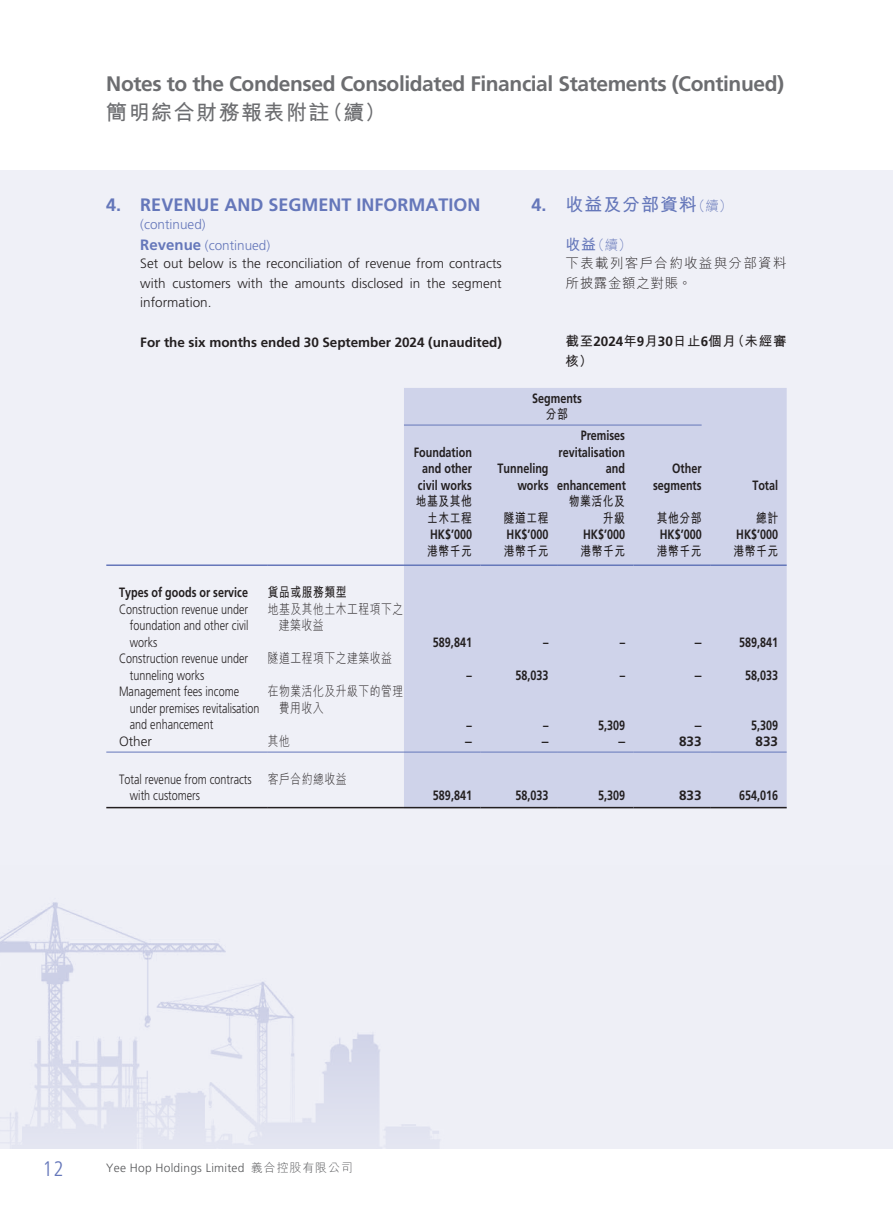
<style>
.page{position:relative;width:893px;height:1212px;background:#fff}
.page>*{position:absolute;margin:0;border:0;box-sizing:border-box;transform-origin:0 0}
.t1{font:700 21px "Frutiger LT Std";letter-spacing:-.02em;color:#6c6d70}
.t2{font:700 21px "M Hei HK";letter-spacing:.07em;color:#6c6d70}
.t3{font:300 condensed 21px "Frutiger LT Std";color:#6577ba}
.t4{font:700 18px "Frutiger LT Std";color:#6577ba}
.t5{font:700 18px "M Hei HK";letter-spacing:.05em;color:#6577ba}
.t6{font:700 13.5px/16.5px "Frutiger LT Std";color:#231f20;text-align:right;scale:.8 1}
.t7{font:300 13.5px/16.5px "Frutiger LT Std";color:#231f20;scale:.8 1}
.t8{font:300 13.5px/19.5px "Frutiger LT Std";color:#231f20;text-align:justify}
.t9{font:700 13.5px "Frutiger LT Std";color:#231f20}
.t10{font:700 13.5px/16.5px "M Hei HK";letter-spacing:.05em;color:#231f20;text-align:right;scale:.8 1}
.t11{font:300 13.5px/16.5px "M Hei HK";letter-spacing:.05em;color:#231f20;scale:.8 1}
.t12{font:300 13.5px/21.5px "Frutiger LT Std";color:#6577ba}
.t13{font:700 13.5px/19.5px "M Hei HK";letter-spacing:.05em;color:#231f20}
.t14{font:300 13.5px/18.1px "M Hei HK";letter-spacing:.1em;color:#231f20}
.t15{font:300 13.5px "M Hei HK";letter-spacing:.05em;color:#231f20}
.t16{font:300 12px "Frutiger LT Std";letter-spacing:.02em;color:#57585a}
.s1{font-weight:700;font-size:15px}
.s2{font-family:"Frutiger LT Std"}
.s3{font-weight:300;font-size:13.5px}
.s4{font-weight:700;font-size:15px;color:#6577ba}
.s5{color:#6577ba}
.s6{font-family:"M Hei HK"}
</style>
<div class="page">
<div style="left:0;top:170px;width:893px;height:978px;background:#eff0f7"></div>
<img style="left:0;top:902px;width:440px;height:246px">
<div style="left:404px;top:388px;width:383px;height:419px;background:#cfd3ea"></div>
<hr style="left:404px;top:425px;width:298px;height:1px;background:#6577ba">
<hr style="left:106px;top:564px;width:162px;height:2px;background:#6577ba">
<hr style="left:268px;top:564px;width:136px;height:2px;background:#6577ba">
<hr style="left:404px;top:564px;width:76px;height:2px;background:#6577ba">
<hr style="left:480px;top:564px;width:77px;height:2px;background:#6577ba">
<hr style="left:557px;top:564px;width:77px;height:2px;background:#6577ba">
<hr style="left:634px;top:564px;width:76px;height:2px;background:#6577ba">
<hr style="left:710px;top:564px;width:77px;height:2px;background:#6577ba">
<hr style="left:106px;top:752px;width:162px;height:1px;background:#6577ba">
<hr style="left:268px;top:752px;width:136px;height:1px;background:#6577ba">
<hr style="left:404px;top:752px;width:76px;height:1px;background:#6577ba">
<hr style="left:480px;top:752px;width:77px;height:1px;background:#6577ba">
<hr style="left:557px;top:752px;width:77px;height:1px;background:#6577ba">
<hr style="left:634px;top:752px;width:76px;height:1px;background:#6577ba">
<hr style="left:710px;top:752px;width:77px;height:1px;background:#6577ba">
<hr style="left:106px;top:807px;width:162px;height:1px;background:#231f20">
<hr style="left:268px;top:807px;width:136px;height:1px;background:#231f20">
<hr style="left:404px;top:807px;width:76px;height:1px;background:#231f20">
<hr style="left:480px;top:807px;width:77px;height:1px;background:#231f20">
<hr style="left:557px;top:807px;width:77px;height:1px;background:#231f20">
<hr style="left:634px;top:807px;width:76px;height:1px;background:#231f20">
<hr style="left:710px;top:807px;width:77px;height:1px;background:#231f20">
<h1 class="t1" style="left:106px;top:71px;width:679px">Notes to the Condensed Consolidated Financial Statements (Continued)</h1>
<h1 class="t2" style="left:106px;top:97px;width:281px">簡明綜合財務報表附註（續）</h1>
<h2 class="t4" style="left:106px;top:194px;width:376px">4. REVENUE AND SEGMENT INFORMATION</h2>
<p class="t12" style="left:140px;top:213px;width:131px">(continued)<br><span class="s1">Revenue</span> (continued)</p>
<p class="t8" style="left:140px;top:254px;width:363px">Set out below is the reconciliation of revenue from contracts with customers with the amounts disclosed in the segment information.</p>
<p class="t9" style="left:140px;top:335px;width:363px">For the six months ended 30 September 2024 (unaudited)</p>
<h2 class="t5" style="left:531px;top:191px;width:202px"><span class="s2">4.</span> 收益及分部資料<span class="s3">（續）</span></h2>
<p class="t14" style="left:566px;top:236px;width:223px"><span class="s4">收益</span><span class="s5">（續）<br></span>下表載列客戶合約收益與分部資料</p>
<p class="t15" style="left:566px;top:273px;width:128px">所披露金額之對賬。</p>
<p class="t13" style="left:566px;top:331px;width:223px">截至<span class="s2">2024</span>年<span class="s2">9</span>月<span class="s2">30</span>日止<span class="s2">6</span>個月（未經審核）</p>
<p class="t6" style="left:532px;top:390px;width:64px">Segments</p>
<p class="t10" style="left:546px;top:405px;width:29px">分部</p>
<p class="t6" style="left:414px;top:444px;width:74px">Foundation and other civil works</p>
<p class="t10" style="left:416px;top:492px;width:72px">地基及其他土木工程</p>
<p class="t6" style="left:498px;top:460px;width:65px">Tunneling works</p>
<p class="t10" style="left:504px;top:508px;width:58px">隧道工程</p>
<p class="t6" style="left:557px;top:427px;width:88px">Premises revitalisation and enhancement</p>
<p class="t10" style="left:569px;top:492px;width:72px">物業活化及升級</p>
<p class="t6" style="left:653px;top:460px;width:62px">Other segments</p>
<p class="t6" style="left:752px;top:477px;width:34px">Total</p>
<p class="t10" style="left:657px;top:508px;width:58px">其他分部</p>
<p class="t10" style="left:756px;top:508px;width:29px">總計</p>
<p class="t6" style="left:119px;top:584px;width:163px">Types of goods or service</p>
<p class="t10" style="left:268px;top:583px;width:100px">貨品或服務類型</p>
<p class="t7" style="left:130px;top:601px;width:150px;text-align:justify;text-indent:-11px">Construction revenue under foundation and other civil works</p>
<p class="t11" style="left:279px;top:600px;width:157px;text-indent:-11px">地基及其他土木工程項下之建築收益</p>
<p class="t7" style="left:130px;top:650px;width:149px;text-indent:-11px">Construction revenue under tunneling works</p>
<p class="t11" style="left:268px;top:649px;width:157px">隧道工程項下之建築收益</p>
<p class="t7" style="left:130px;top:683px;width:163px;text-indent:-11px">Management fees income under premises revitalisation and enhancement</p>
<p class="t11" style="left:279px;top:682px;width:157px;text-indent:-11px">在物業活化及升級下的管理費用收入</p>
<p class="t6" style="left:430px;top:526px;width:54px">HK$’000</p>
<p class="t6" style="left:507px;top:526px;width:54px">HK$’000</p>
<p class="t6" style="left:583px;top:526px;width:54px">HK$’000</p>
<p class="t6" style="left:660px;top:526px;width:54px">HK$’000</p>
<p class="t6" style="left:736px;top:526px;width:54px">HK$’000</p>
<p class="t10" style="left:427px;top:541px;width:58px">港幣千元</p>
<p class="t10" style="left:504px;top:541px;width:58px">港幣千元</p>
<p class="t10" style="left:580px;top:541px;width:58px">港幣千元</p>
<p class="t10" style="left:657px;top:541px;width:58px">港幣千元</p>
<p class="t10" style="left:733px;top:541px;width:58px">港幣千元</p>
<p class="t6" style="left:433px;top:634px;width:50px">589,841</p>
<p class="t6" style="left:543px;top:634px;width:8px">–</p>
<p class="t6" style="left:620px;top:634px;width:8px">–</p>
<p class="t9" style="left:695px;top:634px;width:8px">–</p>
<p class="t6" style="left:739px;top:634px;width:50px">589,841</p>
<p class="t6" style="left:467px;top:667px;width:8px">–</p>
<p class="t6" style="left:515px;top:667px;width:43px">58,033</p>
<p class="t6" style="left:620px;top:667px;width:8px">–</p>
<p class="t9" style="left:695px;top:667px;width:8px">–</p>
<p class="t6" style="left:745px;top:667px;width:43px">58,033</p>
<p class="t6" style="left:467px;top:717px;width:8px">–</p>
<p class="t6" style="left:543px;top:717px;width:8px">–</p>
<p class="t6" style="left:598px;top:717px;width:35px">5,309</p>
<p class="t9" style="left:695px;top:717px;width:8px">–</p>
<p class="t6" style="left:751px;top:717px;width:35px">5,309</p>
<p class="t8" style="left:119px;top:732px;width:34px">Other</p>
<p class="t11" style="left:268px;top:732px;width:29px">其他</p>
<p class="t9" style="left:465px;top:734px;width:8px">–</p>
<p class="t9" style="left:542px;top:734px;width:8px">–</p>
<p class="t9" style="left:618px;top:734px;width:8px">–</p>
<p class="t9" style="left:679px;top:734px;width:24px">833</p>
<p class="t9" style="left:756px;top:734px;width:24px">833</p>
<p class="t7" style="left:130px;top:771px;width:154px;text-indent:-11px">Total revenue from contracts with customers</p>
<p class="t11" style="left:268px;top:770px;width:100px">客戶合約總收益</p>
<p class="t6" style="left:433px;top:787px;width:50px">589,841</p>
<p class="t6" style="left:515px;top:787px;width:43px">58,033</p>
<p class="t6" style="left:598px;top:787px;width:35px">5,309</p>
<p class="t9" style="left:679px;top:788px;width:24px">833</p>
<p class="t6" style="left:739px;top:787px;width:50px">654,016</p>
<h1 class="t3" style="left:43px;top:1157px;width:23px">12</h1>
<p class="t16" style="left:106px;top:1161px;width:248px">Yee Hop Holdings Limited <span class="s6">義合控股有限公司</span></p>
</div>
